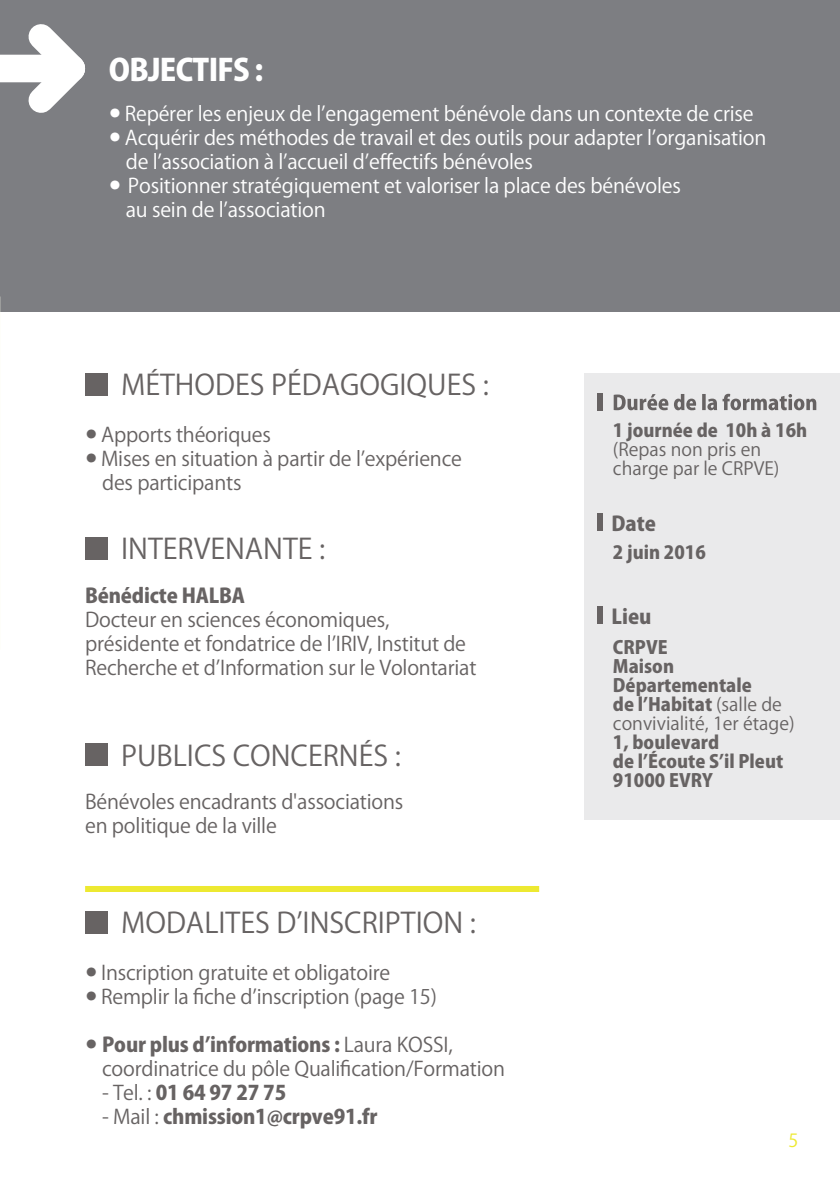
<style>
.page{position:relative;width:840px;height:1191px;background:#fff}
.page>*{position:absolute;margin:0;border:0;box-sizing:border-box;transform-origin:0 0}
.t1{font:800 30px "Koz Go Pr 6 N";letter-spacing:-.025em;color:#fff}
.t2{font:28px "Koz Go Pr 6 N";color:#676363}
.t3{font:20px/24px "Koz Go Pr 6 N";letter-spacing:-.01em;color:#676363}
.t4{font:20px/24px "Koz Go Pr 6 N";letter-spacing:-.01em;color:#fff}
.t5{font:800 20px "Koz Go Pr 6 N";letter-spacing:-.01em;color:#676363}
.t6{font:800 20px "Koz Go Pro";color:#676363}
.t7{font:800 18px/19px "Koz Go Pro";color:#676363}
.t8{font:18px/19px "Koz Go Pro";color:#676363}
.t9{font:18px "Koz Go Pr 6 N";color:#ede931}
.s1{font-size:40px}
.s2{font-weight:800}
.s3{font-weight:400}
</style>
<div class="page">
<div style="left:0;top:0;width:839px;height:312px;background:#7d7e82"></div>
<div style="left:0;top:55px;width:71px;height:27px;background:#fff"></div>
<svg style="left:6px;top:24px;width:80px;height:89px"></svg>
<div style="left:584px;top:373px;width:255px;height:446px;background:#eaeaeb"></div>
<div style="left:85px;top:373px;width:23px;height:22px;background:#676363"></div>
<div style="left:597px;top:394px;width:5px;height:17px;background:#676363"></div>
<svg style="left:613px;top:394px;width:202px;height:16px"></svg>
<div style="left:597px;top:513px;width:5px;height:17px;background:#676363"></div>
<div style="left:597px;top:607px;width:5px;height:17px;background:#676363"></div>
<div style="left:85px;top:537px;width:23px;height:22px;background:#676363"></div>
<div style="left:85px;top:743px;width:23px;height:23px;background:#676363"></div>
<div style="left:85px;top:911px;width:23px;height:22px;background:#676363"></div>
<div style="left:85px;top:886px;width:454px;height:6px;background:#ede931"></div>
<p class="t1" style="left:109px;top:53px;width:156px">OBJECTIFS :</p>
<p class="t4" style="left:109px;top:102px;width:646px"><span class="s1">•</span> Repérer les enjeux de l’engagement bénévole dans un contexte de crise</p>
<p class="t4" style="left:126px;top:126px;width:641px;text-indent:-17px"><span class="s1">•</span> Acquérir des méthodes de travail et des outils pour adapter l’organisation de l’association à l’accueil d’effectifs bénévoles</p>
<p class="t4" style="left:126px;top:174px;width:556px;text-indent:-17px"><span class="s1">•</span> Positionner stratégiquement et valoriser la place des bénévoles au sein de l’association</p>
<p class="t2" style="left:121px;top:369px;width:369px">MÉTHODES PÉDAGOGIQUES :</p>
<p class="t3" style="left:85px;top:423px;width:187px"><span class="s1">•</span> Apports théoriques</p>
<p class="t3" style="left:102px;top:447px;width:361px;text-indent:-17px"><span class="s1">•</span> Mises en situation à partir de l’expérience des participants</p>
<p class="t2" style="left:121px;top:533px;width:205px">INTERVENANTE :</p>
<p class="t5" style="left:85px;top:584px;width:161px">Bénédicte HALBA</p>
<p class="t3" style="left:85px;top:607px;width:306px">Docteur en sciences économiques,</p>
<p class="t3" style="left:85px;top:631px;width:392px">présidente et fondatrice de l’IRIV, Institut de<br>Recherche et d’Information sur le Volontariat</p>
<p class="t2" style="left:121px;top:739px;width:281px">PUBLICS CONCERNÉS :</p>
<p class="t3" style="left:85px;top:790px;width:319px">Bénévoles encadrants d'associations</p>
<p class="t3" style="left:85px;top:814px;width:193px">en politique de la ville</p>
<p class="t2" style="left:121px;top:907px;width:356px">MODALITES D’INSCRIPTION :</p>
<p class="t3" style="left:85px;top:961px;width:306px"><span class="s1">•</span> Inscription gratuite et obligatoire</p>
<p class="t3" style="left:85px;top:985px;width:353px"><span class="s1">•</span> Remplir la fiche d’inscription (page 15)</p>
<p class="t3" style="left:102px;top:1033px;width:404px;text-indent:-17px"><span class="s1">•</span> <span class="s2">Pour plus d’informations :</span> Laura KOSSI, coordinatrice du pôle Qualification/Formation</p>
<p class="t5" style="left:102px;top:1081px;width:185px"><span class="s3">- Tel. :</span> 01 64 97 27 75</p>
<p class="t5" style="left:102px;top:1105px;width:277px"><span class="s3">- Mail :</span> chmission1@crpve91.fr</p>
<p class="t7" style="left:612px;top:422px;width:196px">1 journée de 10h à 16h</p>
<p class="t8" style="left:612px;top:440px;width:168px">(Repas non pris en charge par le CRPVE)</p>
<p class="t6" style="left:611px;top:510px;width:46px">Date</p>
<p class="t7" style="left:612px;top:544px;width:94px">2 juin 2016</p>
<p class="t6" style="left:611px;top:604px;width:41px">Lieu</p>
<p class="t7" style="left:612px;top:639px;width:56px">CRPVE</p>
<p class="t7" style="left:612px;top:658px;width:183px">Maison<br>Départementale<br>de l’Habitat <span class="s3">(salle de convivialité, 1er étage)</span></p>
<p class="t7" style="left:612px;top:734px;width:172px">1, boulevard<br>de l’Écoute S’il Pleut</p>
<p class="t7" style="left:612px;top:772px;width:101px">91000 EVRY</p>
<p class="t9" style="left:788px;top:1130px;width:11px">5</p>
</div>
